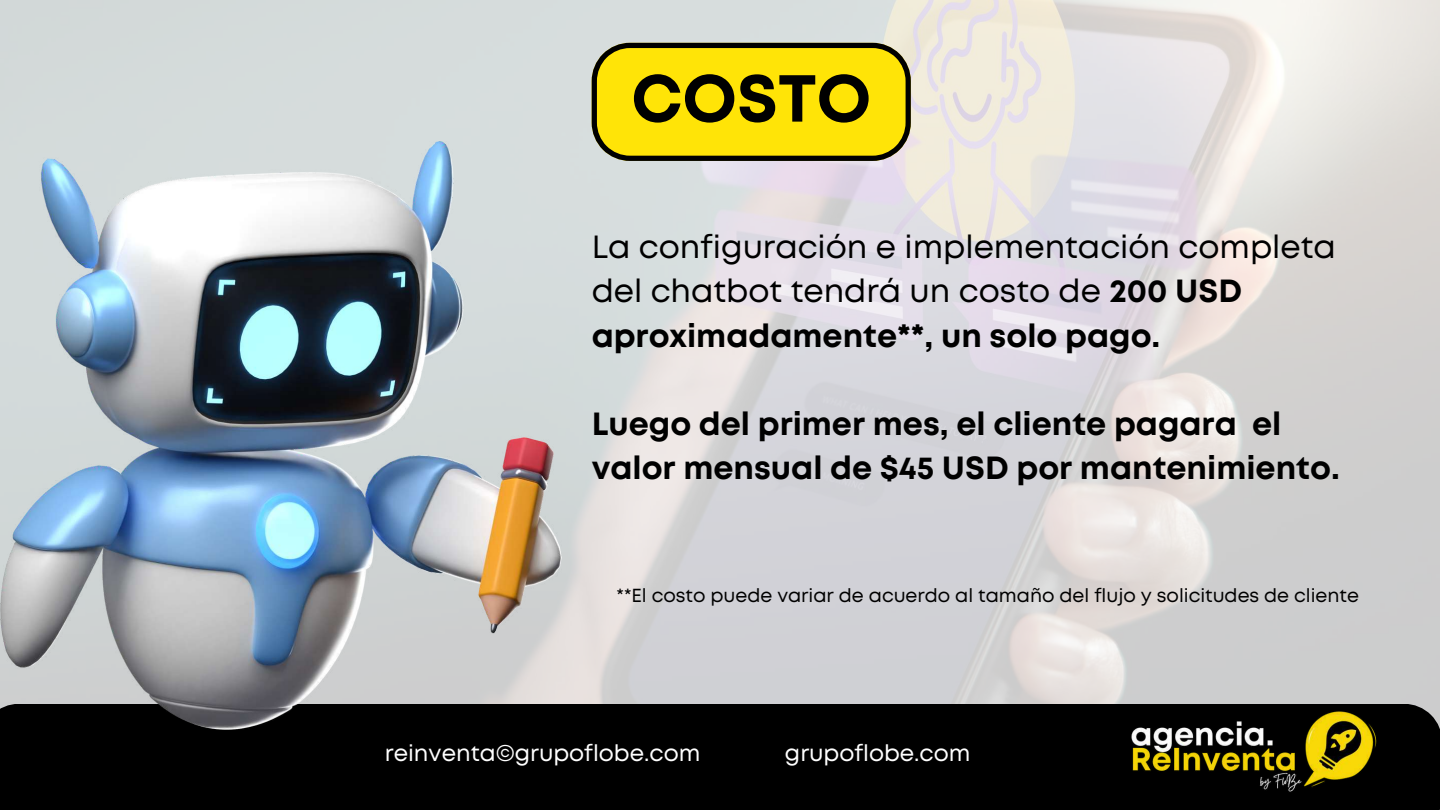
<style>
.page{position:relative;width:1440px;height:810px;background:#fff}
.page>*{position:absolute;margin:0;border:0;box-sizing:border-box;transform-origin:0 0}
.t1{font:700 66.3px "Mont";color:#000}
.t2{font:32.1px/44.2px "Mont";color:#000}
.t3{font:700 32.1px/44.2px "Mont";color:#000}
.t4{font:22.8px "Mont";color:#fff}
.t5{font:18.9px "Mont";color:#000}
.s1{font-weight:700}
</style>
<div class="page">
<img style="left:0;top:0;width:1440px;height:704px">
<div style="left:0;top:704px;width:1440px;height:106px;background:#000"></div>
<img style="left:1088px;top:584px;width:332px;height:226px">
<svg style="left:592px;top:43px;width:319px;height:118px;background:#e2cb0d"></svg>
<img style="left:0;top:141px;width:562px;height:588px">
<h1 class="t1" style="left:631px;top:74px;width:241px">COSTO</h1>
<p class="t2" style="left:592px;top:227px;width:746px">La configuración e implementación completa del chatbot tendrá un costo de <span class="s1">200 USD aproximadamente**, un solo pago.</span></p>
<p class="t3" style="left:592px;top:404px;width:750px">Luego del primer mes, el cliente pagara el valor mensual de $45 USD por mantenimiento.</p>
<p class="t5" style="left:617px;top:588px;width:744px">**El costo puede variar de acuerdo al tamaño del flujo y solicitudes de cliente</p>
<p class="t4" style="left:385px;top:745px;width:317px">reinventa©grupoflobe.com</p>
<p class="t4" style="left:785px;top:745px;width:187px">grupoflobe.com</p>
</div>
